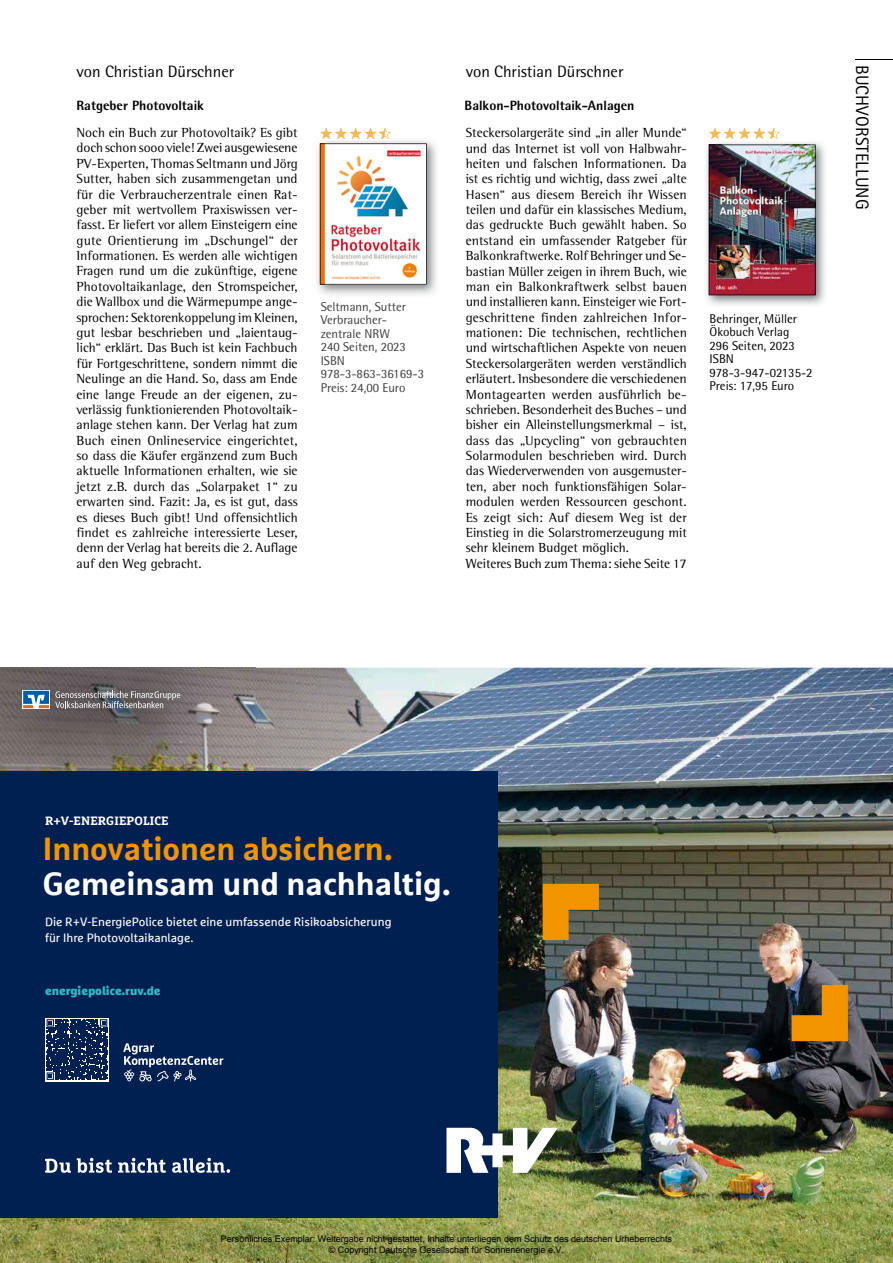
<style>
.page{position:relative;width:893px;height:1263px;background:#fff}
.page>*{position:absolute;margin:0;border:0;box-sizing:border-box;transform-origin:0 0}
.t1{font:700 31.8px "Marselisfor Ru V";color:#fff}
.t2{font:700 31.8px "Marselisfor Ru V";color:#f19400}
.t3{font:18px "Rotis Sans Serif Std";letter-spacing:.01em;color:#000}
.t4{font:16.5px "Rotis Semi Sans Std";color:#000}
.t5{font:13.5px/15.5px "Rotis Semi Serif Std";color:#000}
.t6{font:800 13.5px "Rotis Semi Sans Std";color:#000}
.t7{font:12.75px/13.5px "Rotis Semi Sans Std";color:#3e3d3f}
.t8{font:12.75px/13.5px "Rotis Semi Sans Std";color:#000}
.t9{font:12px/15.6px "Marselisfor Ru V";color:#fff}
.t10{font:900 12px "Marselisfor Ru V";color:#31b7c9}
.t11{font:700 12px "Marselisfor Ru V Slab";letter-spacing:.01em;color:#fff}
.t12{font:9px/10.8px "Arial";color:#000;text-align:center}
</style>
<div class="page">
<hr style="left:855px;top:59px;width:38px;height:1px;background:#000">
<img style="left:317px;top:141px;width:120px;height:154px">
<img style="left:706px;top:143px;width:119px;height:162px">
<img style="left:709px;top:127px;width:107px;height:168px">
<img style="left:0;top:668px;width:893px;height:595px">
<div style="left:0;top:771px;width:497px;height:447px;background:#002051"></div>
<img style="left:0;top:668px;width:256px;height:103px">
<svg style="left:55px;top:691px;width:125px;height:17px;background:#827f81"></svg>
<svg style="left:23px;top:690px;width:27px;height:19px"></svg>
<svg style="left:23px;top:691px;width:26px;height:17px"></svg>
<svg style="left:446px;top:1128px;width:112px;height:45px"></svg>
<svg style="left:45px;top:1159px;width:26px;height:14px"></svg>
<svg style="left:77px;top:1158px;width:35px;height:15px"></svg>
<svg style="left:118px;top:1158px;width:48px;height:15px"></svg>
<svg style="left:172px;top:1158px;width:58px;height:15px"></svg>
<svg style="left:45px;top:1018px;width:64px;height:63px"></svg>
<svg style="left:47px;top:1019px;width:60px;height:61px"></svg>
<svg style="left:123px;top:1043px;width:100px;height:38px"></svg>
<svg style="left:792px;top:985px;width:56px;height:56px;background:#b4740e"></svg>
<svg style="left:543px;top:884px;width:56px;height:56px;background:#c38318"></svg>
<svg style="left:320px;top:127px;width:107px;height:158px"></svg>
<p class="t4" style="left:77px;top:61px;width:159px">von Christian Dürschner</p>
<p class="t4" style="left:466px;top:61px;width:159px">von Christian Dürschner</p>
<p class="t6" style="left:77px;top:97px;width:129px">Ratgeber Photovoltaik</p>
<p class="t6" style="left:465px;top:97px;width:171px">Balkon-Photovoltaik-Anlagen</p>
<p class="t5" style="left:77px;top:125px;width:223px;text-align:justify">Noch ein Buch zur Photovoltaik? Es gibt doch schon sooo viele! Zwei ausgewiesene PV-Experten, Thomas Seltmann und Jörg Sutter, haben sich zusammengetan und für die Verbraucherzentrale einen Rat&shy;geber mit wertvollem Praxiswissen ver&shy;fasst. Er liefert vor allem Einsteigern eine gute Orientierung im „Dschungel“ der Informationen. Es werden alle wichtigen Fragen rund um die zukünftige, eigene Photovoltaikanlage, den Stromspeicher, die Wallbox und die Wärmepumpe ange&shy;sprochen: Sektorenkoppelung im Kleinen, gut lesbar beschrieben und „laientaug&shy;lich“ erklärt. Das Buch ist kein Fachbuch für Fortgeschrittene, sondern nimmt die Neulinge an die Hand. So, dass am Ende eine lange Freude an der eigenen, zu&shy;verlässig funktionierenden Photovoltaik&shy;anlage stehen kann. Der Verlag hat zum Buch einen Onlineservice eingerichtet, so dass die Käufer ergänzend zum Buch aktuelle Informationen erhalten, wie sie jetzt z.B. durch das „Solarpaket 1“ zu erwarten sind. Fazit: Ja, es ist gut, dass es dieses Buch gibt! Und offensichtlich findet es zahlreiche interessierte Leser, denn der Verlag hat bereits die 2. Auflage auf den Weg gebracht.</p>
<p class="t7" style="left:321px;top:300px;width:105px">Seltmann, Sutter<br>Verbraucher&shy;zentrale NRW<br>240 Seiten, 2023<br>ISBN<br>978-3-863-36169-3<br>Preis: 24,00 Euro</p>
<p class="t5" style="left:466px;top:125px;width:223px">Steckersolargeräte sind „in aller Munde“ und das Internet ist voll von Halbwahr&shy;heiten und falschen Informationen. Da ist es richtig und wichtig, dass zwei „alte Hasen“ aus diesem Bereich ihr Wissen teilen und dafür ein klassisches Medium, das gedruckte Buch gewählt haben. So entstand ein umfassender Ratgeber für Balkonkraftwerke. Rolf Behringer und Se&shy;bastian Müller zeigen in ihrem Buch, wie man ein Balkonkraftwerk selbst bauen und installieren kann. Einsteiger wie Fort&shy;geschrittene finden zahlreichen Infor&shy;mationen: Die technischen, rechtlichen und wirtschaftlichen Aspekte von neuen Steckersolargeräten werden verständlich erläutert. Insbesondere die verschiedenen Montagearten werden ausführlich be&shy;schrieben. Besonderheit des Buches – und bisher ein Alleinstellungsmerkmal – ist, dass das „Upcycling“ von gebrauchten Solarmodulen beschrieben wird. Durch das Wiederverwenden von ausgemuster&shy;ten, aber noch funktionsfähigen Solar&shy;modulen werden Ressourcen geschont.<br>Es zeigt sich: Auf diesem Weg ist der Einstieg in die Solarstromerzeugung mit sehr kleinem Budget möglich.<br>Weiteres Buch zum Thema: siehe Seite 17</p>
<p class="t8" style="left:709px;top:311px;width:105px">Behringer, Müller<br>Ökobuch Verlag<br>296 Seiten, 2023<br>ISBN<br>978-3-947-02135-2<br>Preis: 17,95 Euro</p>
<h2 class="t3" style="left:873px;top:65px;width:146px;rotate:90deg">BUCHVORSTELLUNG</h2>
<p class="t11" style="left:45px;top:813px;width:125px">R+V-ENERGIEPOLICE</p>
<h1 class="t2" style="left:43px;top:829px;width:351px">Innovationen absichern.</h1>
<h1 class="t1" style="left:43px;top:864px;width:409px">Gemeinsam und nachhaltig.</h1>
<p class="t9" style="left:45px;top:914px;width:348px">Die R+V-EnergiePolice bietet eine umfassende Risikoabsicherung für Ihre Photovoltaikanlage.</p>
<p class="t10" style="left:45px;top:983px;width:117px">energiepolice.ruv.de</p>
<p class="t12" style="left:221px;top:1233px;width:453px">Persönliches Exemplar: Weitergabe nicht gestattet, Inhalte unterliegen dem Schutz des deutschen Urheberrechts © Copyright Deutsche Gesellschaft für Sonnenenergie e.V.</p>
</div>
